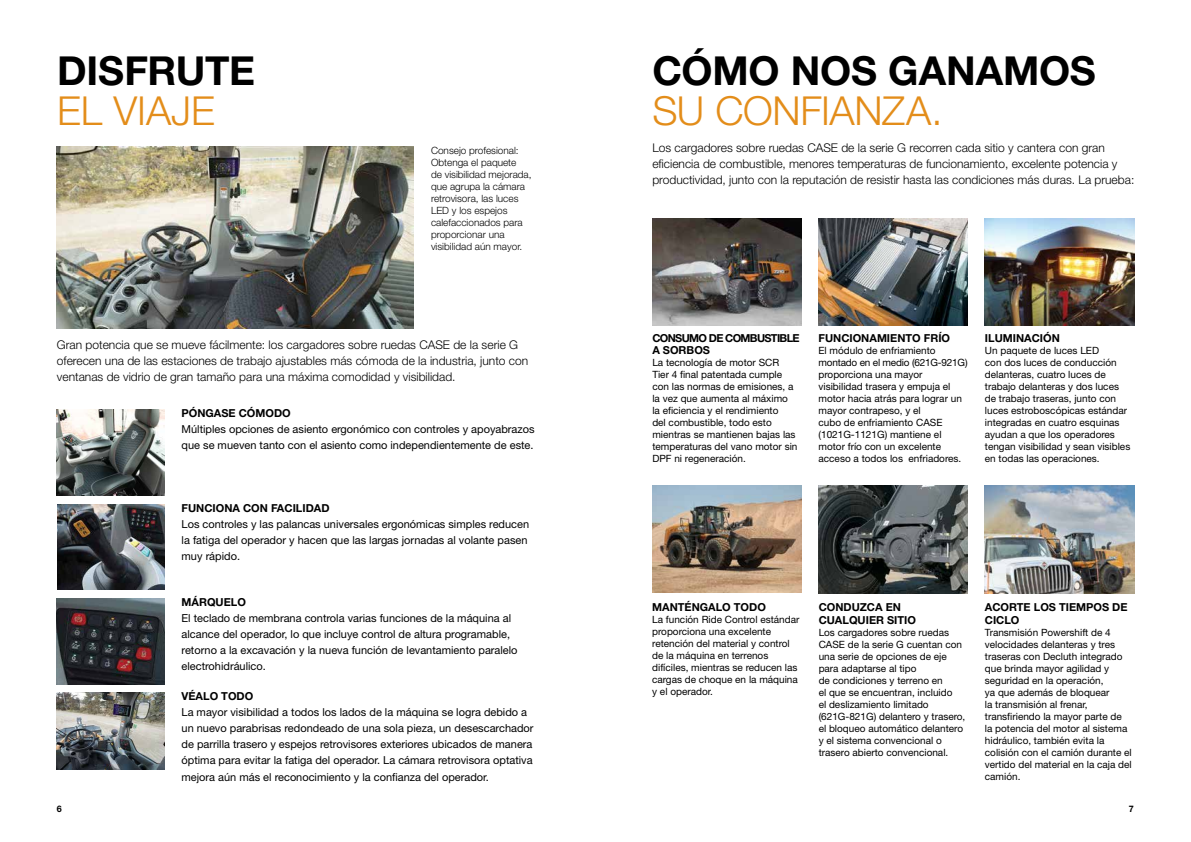
<style>
.page{position:relative;width:1191px;height:842px;background:#fff}
.page>*{position:absolute;margin:0;border:0;box-sizing:border-box;transform-origin:0 0}
.t1{font:700 40px "Helvetica Neue LT Std";letter-spacing:-.005em;color:#000}
.t2{font:300 40px "Helvetica Neue LT Std";letter-spacing:-.005em;color:#e38d1a}
.t3{font:300 12px/16px "Helvetica Neue LT Std";color:#000}
.t4{font:11px/16px "Helvetica Neue LT Std";color:#000}
.t5{font:700 11px/13px "Helvetica Neue LT Std";color:#000}
.t6{font:700 11px/12px "Helvetica Neue LT Std";letter-spacing:-.06em;color:#000}
.t7{font:10px/12px "Helvetica Neue LT Std";color:#000}
.t8{font:300 10px/12px "Helvetica Neue LT Std";color:#000}
.t9{font:700 9px "Helvetica Neue LT Std";color:#000}
</style>
<div class="page">
<img style="left:57px;top:147px;width:357px;height:182px">
<img style="left:57px;top:410px;width:107px;height:86px">
<img style="left:57px;top:504px;width:108px;height:86px">
<img style="left:57px;top:598px;width:107px;height:86px">
<img style="left:57px;top:693px;width:108px;height:76px">
<img style="left:652px;top:218px;width:149px;height:107px">
<img style="left:818px;top:218px;width:150px;height:107px">
<img style="left:985px;top:218px;width:149px;height:107px">
<img style="left:652px;top:486px;width:149px;height:107px">
<img style="left:818px;top:486px;width:150px;height:107px">
<img style="left:985px;top:486px;width:149px;height:107px">
<h1 class="t1" style="left:57px;top:46px;width:199px">DISFRUTE</h1>
<h1 class="t2" style="left:57px;top:87px;width:159px">EL VIAJE</h1>
<p class="t8" style="left:431px;top:144px;width:102px">Consejo profesional:<br>Obtenga el paquete<br>de visibilidad mejorada, que agrupa la cámara retrovisora, las luces<br>LED y los espejos calefaccionados para proporcionar una visibilidad aún mayor.</p>
<p class="t3" style="left:57px;top:336px;width:473px">Gran potencia que se mueve fácilmente: los cargadores sobre ruedas CASE de la serie G oferecen una de las estaciones de trabajo ajustables más cómoda de la industria, junto con ventanas de vidrio de gran tamaño para una máxima comodidad y visibilidad.</p>
<p class="t5" style="left:181px;top:407px;width:111px">PÓNGASE CÓMODO</p>
<p class="t4" style="left:181px;top:421px;width:354px">Múltiples opciones de asiento ergonómico con controles y apoyabrazos que se mueven tanto con el asiento como independientemente de este.</p>
<p class="t5" style="left:182px;top:501px;width:149px">FUNCIONA CON FACILIDAD</p>
<p class="t4" style="left:182px;top:516px;width:349px">Los controles y las palancas universales ergonómicas simples reducen la fatiga del operador y hacen que las largas jornadas al volante pasen muy rápido.</p>
<p class="t5" style="left:181px;top:595px;width:66px">MÁRQUELO</p>
<p class="t4" style="left:181px;top:610px;width:337px">El teclado de membrana controla varias funciones de la máquina al alcance del operador, lo que incluye control de altura programable, retorno a la excavación y la nueva función de levantamiento paralelo electrohidráulico.</p>
<p class="t9" style="left:57px;top:803px;width:7px">6</p>
<p class="t5" style="left:181px;top:690px;width:73px">VÉALO TODO</p>
<p class="t4" style="left:181px;top:704px;width:353px">La mayor visibilidad a todos los lados de la máquina se logra debido a un nuevo parabrisas redondeado de una sola pieza, un desescarchador de parrilla trasero y espejos retrovisores exteriores ubicados de manera óptima para evitar la fatiga del operador. La cámara retrovisora optativa mejora aún más el reconocimiento y la confianza del operador.</p>
<h1 class="t1" style="left:652px;top:46px;width:445px">CÓMO NOS GANAMOS</h1>
<h1 class="t2" style="left:652px;top:87px;width:292px">SU CONFIANZA.</h1>
<p class="t3" style="left:652px;top:140px;width:483px">Los cargadores sobre ruedas CASE de la serie G recorren cada sitio y cantera con gran eficiencia de combustible, menores temperaturas de funcionamiento, excelente potencia y productividad, junto con la reputación de resistir hasta las condiciones más duras. La prueba:</p>
<p class="t6" style="left:652px;top:332px;width:149px">CONSUMO DE COMBUSTIBLE<br>A SORBOS</p>
<p class="t7" style="left:652px;top:356px;width:147px">La tecnología de motor SCR<br>Tier 4 final patentada cumple con las normas de emisiones, a la vez que aumenta al máximo la eficiencia y el rendimiento<br>del combustible, todo esto mientras se mantienen bajas las temperaturas del vano motor sin<br>DPF ni regeneración.</p>
<p class="t5" style="left:818px;top:331px;width:133px">FUNCIONAMIENTO FRÍO</p>
<p class="t7" style="left:818px;top:344px;width:151px">El módulo de enfriamiento montado en el medio (621G-921G) proporciona una mayor visibilidad trasera y empuja el motor hacia atrás para lograr un mayor contrapeso, y el<br>cubo de enfriamiento CASE (1021G-1121G) mantiene el motor frío con un excelente acceso a todos los enfriadores.</p>
<p class="t5" style="left:985px;top:331px;width:76px">ILUMINACIÓN</p>
<p class="t7" style="left:985px;top:344px;width:147px">Un paquete de luces LED<br>con dos luces de conducción delanteras, cuatro luces de trabajo delanteras y dos luces de trabajo traseras, junto con luces estroboscópicas estándar integradas en cuatro esquinas ayudan a que los operadores tengan visibilidad y sean visibles en todas las operaciones.</p>
<p class="t5" style="left:652px;top:601px;width:115px">MANTÉNGALO TODO</p>
<p class="t7" style="left:652px;top:614px;width:149px">La función Ride Control estándar proporciona una excelente retención del material y control de la máquina en terrenos difíciles, mientras se reducen las cargas de choque en la máquina y el operador.</p>
<p class="t5" style="left:818px;top:601px;width:99px">CONDUZCA EN<br>CUALQUIER SITIO</p>
<p class="t7" style="left:818px;top:627px;width:148px">Los cargadores sobre ruedas<br>CASE de la serie G cuentan con una serie de opciones de eje para adaptarse al tipo<br>de condiciones y terreno en<br>el que se encuentran, incluido<br>el deslizamiento limitado (621G-821G) delantero y trasero, el bloqueo automático delantero y el sistema convencional o trasero abierto convencional.</p>
<p class="t5" style="left:985px;top:601px;width:144px">ACORTE LOS TIEMPOS DE<br>CICLO</p>
<p class="t7" style="left:985px;top:627px;width:148px">Transmisión Powershift de 4 velocidades delanteras y tres traseras con Decluth integrado que brinda mayor agilidad y seguridad en la operación,<br>ya que además de bloquear<br>la transmisión al frenar, transfiriendo la mayor parte de la potencia del motor al sistema hidráulico, también evita la colisión con el camión durante el vertido del material en la caja del camión.</p>
<p class="t9" style="left:1129px;top:803px;width:7px">7</p>
</div>
